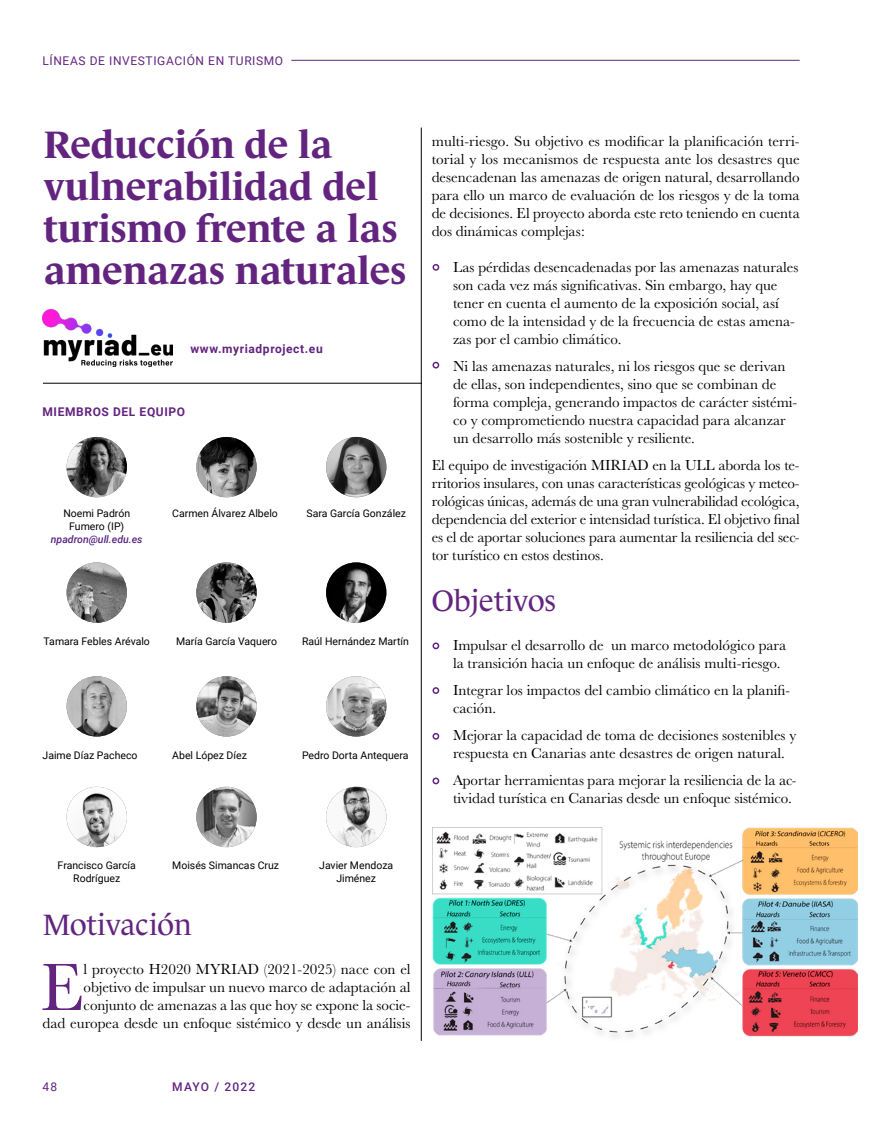
<style>
.page{position:relative;width:872px;height:1123px;background:#fff}
.page>*{position:absolute;margin:0;border:0;box-sizing:border-box;transform-origin:0 0}
.t1{font:69px "Baskerville URW";color:#62247f}
.t2{font:700 39px/42px "Le Monde Journal Std";color:#62247f}
.t3{font:30px "Le Monde Journal Std";color:#62247f}
.t4{font:15px/18px "Baskerville URW";color:#000}
.t5{font:700 12px "Roboto";letter-spacing:.05em;color:#62247f}
.t6{font:12px "Roboto";letter-spacing:.05em;color:#62247f}
.t7{font:500 12px "Roboto";letter-spacing:.1em;color:#62247f}
.t8{font:10.5px/12.6px "Roboto";color:#000;text-align:center}
.t9{font:italic 500 10.5px "Roboto";color:#582583}
</style>
<div class="page">
<hr style="left:291px;top:60px;width:508px;height:1px;background:#62247f">
<hr style="left:43px;top:383px;width:379px;height:1px;background:#000">
<img style="left:67px;top:437px;width:60px;height:60px;border-radius:30px">
<img style="left:196px;top:437px;width:61px;height:60px;border-radius:30px">
<img style="left:326px;top:437px;width:60px;height:60px;border-radius:30px">
<img style="left:67px;top:562px;width:60px;height:60px;border-radius:30px">
<img style="left:196px;top:562px;width:61px;height:60px;border-radius:30px">
<img style="left:326px;top:562px;width:60px;height:60px;border-radius:30px">
<img style="left:67px;top:676px;width:60px;height:60px;border-radius:30px">
<img style="left:196px;top:676px;width:61px;height:60px;border-radius:30px">
<img style="left:326px;top:676px;width:60px;height:60px;border-radius:30px">
<img style="left:67px;top:786px;width:60px;height:61px;border-radius:30px">
<img style="left:196px;top:786px;width:61px;height:61px;border-radius:30px">
<img style="left:326px;top:786px;width:60px;height:61px;border-radius:30px">
<hr style="left:421px;top:128px;width:1px;height:912px;background:#000">
<img style="left:432px;top:827px;width:425px;height:211px">
<div style="left:432px;top:362px;width:7px;height:6px;border:2px solid #62247f;border-radius:50%"></div>
<div style="left:432px;top:264px;width:7px;height:7px;border:2px solid #62247f;border-radius:50%"></div>
<div style="left:432px;top:642px;width:7px;height:7px;border:2px solid #62247f;border-radius:50%"></div>
<div style="left:432px;top:733px;width:7px;height:6px;border:2px solid #62247f;border-radius:50%"></div>
<div style="left:432px;top:777px;width:7px;height:7px;border:2px solid #62247f;border-radius:50%"></div>
<img style="left:43px;top:309px;width:129px;height:57px">
<div style="left:432px;top:687px;width:7px;height:7px;border:2px solid #62247f;border-radius:50%"></div>
<p class="t6" style="left:43px;top:52px;width:242px">LÍNEAS DE INVESTIGACIÓN EN TURISMO</p>
<h2 class="t2" style="left:44px;top:124px;width:364px">Reducción de la vulnerabilidad del turismo frente a las amenazas naturales</h2>
<p class="t5" style="left:190px;top:340px;width:134px">www.myriadproject.eu</p>
<p class="t5" style="left:43px;top:403px;width:144px">MIEMBROS DEL EQUIPO</p>
<p class="t8" style="left:63px;top:507px;width:68px">Noemi Padrón<br>Fumero (IP)</p>
<p class="t9" style="left:51px;top:531px;width:93px">npadron@ull.edu.es</p>
<p class="t8" style="left:172px;top:507px;width:107px">Carmen Álvarez Albelo</p>
<p class="t8" style="left:306px;top:507px;width:101px">Sara García González</p>
<p class="t8" style="left:44px;top:634px;width:108px">Tamara Febles Arévalo</p>
<p class="t8" style="left:176px;top:634px;width:102px">María García Vaquero</p>
<p class="t8" style="left:302px;top:634px;width:108px">Raúl Hernández Martín</p>
<p class="t8" style="left:43px;top:748px;width:97px">Jaime Díaz Pacheco</p>
<p class="t8" style="left:172px;top:748px;width:76px">Abel López Díez</p>
<p class="t8" style="left:302px;top:748px;width:108px">Pedro Dorta Antequera</p>
<p class="t4" style="left:432px;top:131px;width:369px;text-align:justify">multi-riesgo. Su objetivo es modificar la planificación terri&shy;torial y los mecanismos de respuesta ante los desastres que desencadenan las amenazas de origen natural, desarrollando para ello un marco de evaluación de los riesgos y de la toma de decisiones. El proyecto aborda este reto teniendo en cuenta dos dinámicas complejas:</p>
<p class="t4" style="left:453px;top:257px;width:347px">Las pérdidas desencadenadas por las amenazas naturales son cada vez más significativas. Sin embargo, hay que tener en cuenta el aumento de la exposición social, así como de la intensidad y de la frecuencia de estas amena&shy;zas por el cambio climático.</p>
<p class="t4" style="left:453px;top:356px;width:346px">Ni las amenazas naturales, ni los riesgos que se derivan de ellas, son independientes, sino que se combinan de forma compleja, generando impactos de carácter sistémi&shy;co y comprometiendo nuestra capacidad para alcanzar un desarrollo más sostenible y resiliente.</p>
<p class="t4" style="left:432px;top:455px;width:370px;text-align:justify">El equipo de investigación MIRIAD en la ULL aborda los te&shy;rritorios insulares, con unas características geológicas y meteo&shy;rológicas únicas, además de una gran vulnerabilidad ecológica, dependencia del exterior e intensidad turística. El objetivo final es el de aportar soluciones para aumentar la resiliencia del sec&shy;tor turístico en estos destinos.</p>
<h3 class="t3" style="left:432px;top:583px;width:126px">Objetivos</h3>
<p class="t4" style="left:453px;top:635px;width:335px">Impulsar el desarrollo de un marco metodológico para la transición hacia un enfoque de análisis multi-riesgo.</p>
<p class="t4" style="left:453px;top:680px;width:338px">Integrar los impactos del cambio climático en la planifi&shy;cación.</p>
<p class="t4" style="left:453px;top:725px;width:345px">Mejorar la capacidad de toma de decisiones sostenibles y respuesta en Canarias ante desastres de origen natural.</p>
<p class="t4" style="left:453px;top:770px;width:345px">Aportar herramientas para mejorar la resiliencia de la ac&shy;tividad turística en Canarias desde un enfoque sistémico.</p>
<p class="t8" style="left:58px;top:859px;width:80px">Francisco García<br>Rodríguez</p>
<p class="t8" style="left:172px;top:859px;width:108px">Moisés Simancas Cruz</p>
<p class="t8" style="left:319px;top:859px;width:76px">Javier Mendoza<br>Jiménez</p>
<h3 class="t3" style="left:43px;top:907px;width:151px">Motivación</h3>
<h1 class="t1" style="left:40px;top:940px;width:45px">E</h1>
<p class="t4" style="left:43px;top:959px;width:369px;text-align:right">l proyecto H2020 MYRIAD (2021-2025) nace con el objetivo de impulsar un nuevo marco de adaptación al conjunto de amenazas a las que hoy se expone la socie-<br>dad europea desde un enfoque sistémico y desde un análisis</p>
<p class="t6" style="left:43px;top:1078px;width:16px">48</p>
<p class="t7" style="left:172px;top:1078px;width:85px">MAYO / 2022</p>
</div>
